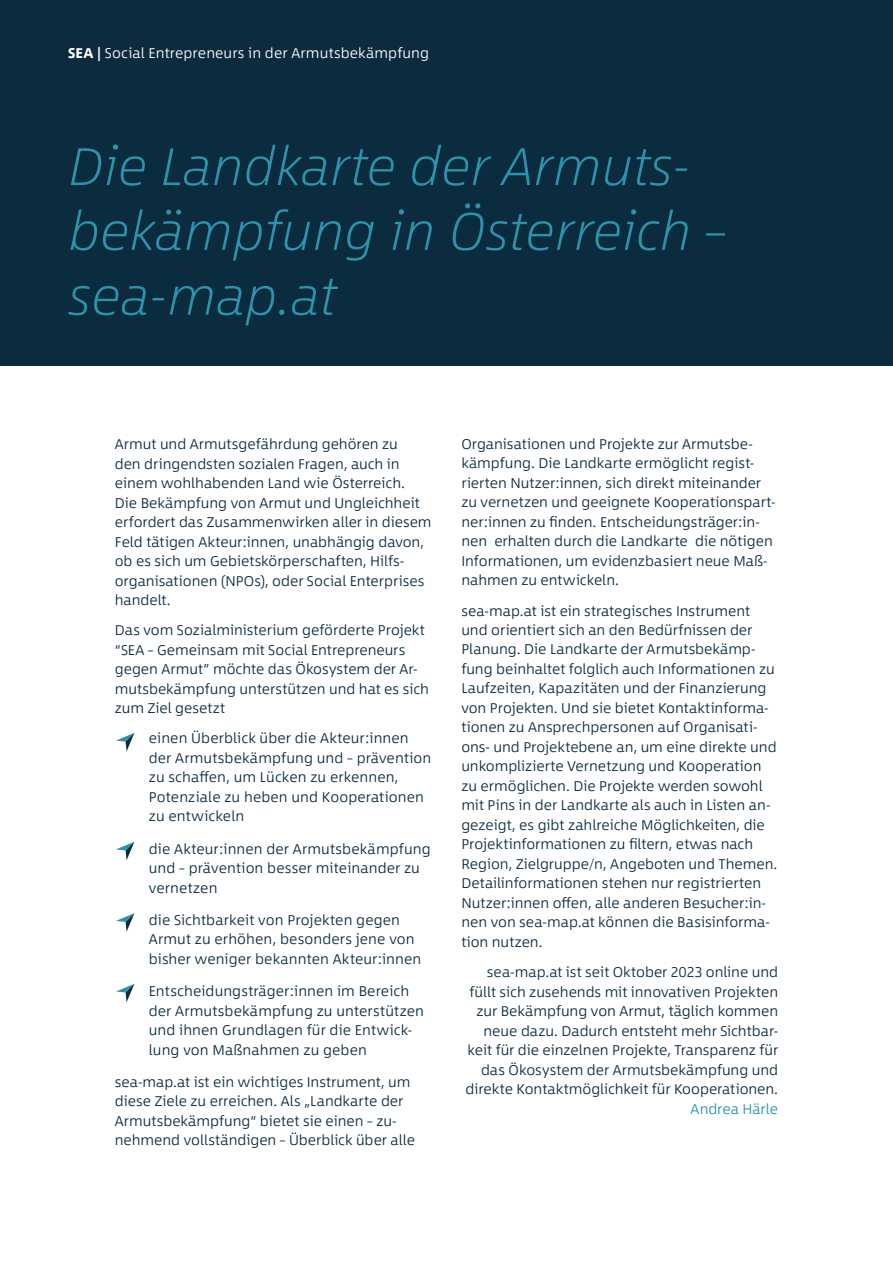
<style>
.page{position:relative;width:893px;height:1263px;background:#fff}
.page>*{position:absolute;margin:0;border:0;box-sizing:border-box;transform-origin:0 0}
.t1{font:italic 200 54px/64.8px "Between 1";color:#2c93ad}
.t2{font:300 14.25px/19.5px "Between 1";color:#0b2c3f}
.t3{font:300 14.25px "Between 1";letter-spacing:.01em;color:#fff}
.t4{font:300 14.25px "Between 1";color:#2c93ad}
.s1{font-weight:700}
</style>
<div class="page">
<div style="left:0;top:0;width:893px;height:366px;background:#0b2c3f"></div>
<svg style="left:116px;top:733px;width:19px;height:19px"></svg>
<svg style="left:116px;top:841px;width:19px;height:19px"></svg>
<svg style="left:116px;top:913px;width:19px;height:19px"></svg>
<svg style="left:116px;top:983px;width:19px;height:19px"></svg>
<p class="t3" style="left:68px;top:44px;width:363px"><span class="s1">SEA |</span> Social Entrepreneurs in der Armutsbekämpfung</p>
<h1 class="t1" style="left:68px;top:133px;width:660px">Die Landkarte der Armuts&shy;bekämpfung in Österreich – sea-map.at</h1>
<p class="t2" style="left:115px;top:434px;width:318px">Armut und Armutsgefährdung gehören zu<br>den dringendsten sozialen Fragen, auch in einem wohlhabenden Land wie Österreich.<br>Die Bekämpfung von Armut und Ungleichheit erfordert das Zusammenwirken aller in diesem Feld tätigen Akteur:innen, unabhängig davon, ob es sich um Gebietskörperschaften, Hilfs&shy;organisationen (NPOs), oder Social Enterprises handelt.</p>
<p class="t2" style="left:115px;top:620px;width:316px">Das vom Sozialministerium geförderte Projekt “SEA – Gemeinsam mit Social Entrepreneurs gegen Armut” möchte das Ökosystem der Ar&shy;mutsbekämpfung unterstützen und hat es sich zum Ziel gesetzt</p>
<p class="t2" style="left:149px;top:728px;width:284px">einen Überblick über die Akteur:innen der Armutsbekämpfung und – prävention zu schaffen, um Lücken zu erkennen, Potenziale zu heben und Kooperationen zu entwickeln</p>
<p class="t2" style="left:149px;top:838px;width:283px">die Akteur:innen der Armutsbekämpfung und – prävention besser miteinander zu vernetzen</p>
<p class="t2" style="left:149px;top:910px;width:274px">die Sichtbarkeit von Projekten gegen<br>Armut zu erhöhen, besonders jene von bisher weniger bekannten Akteur:innen</p>
<p class="t2" style="left:149px;top:981px;width:277px">Entscheidungsträger:innen im Bereich der Armutsbekämpfung zu unterstützen und ihnen Grundlagen für die Entwick&shy;lung von Maßnahmen zu geben</p>
<p class="t2" style="left:115px;top:1072px;width:302px">sea-map.at ist ein wichtiges Instrument, um diese Ziele zu erreichen. Als „Landkarte der Armutsbekämpfung“ bietet sie einen – zu&shy;nehmend vollständigen – Überblick über alle</p>
<p class="t2" style="left:461px;top:434px;width:316px">Organisationen und Projekte zur Armutsbe&shy;kämpfung. Die Landkarte ermöglicht regist&shy;rierten Nutzer:innen, sich direkt miteinander zu vernetzen und geeignete Kooperationspart&shy;ner:innen zu finden. Entscheidungsträger:in&shy;nen erhalten durch die Landkarte die nötigen Informationen, um evidenzbasiert neue Maß&shy;nahmen zu entwickeln.</p>
<p class="t2" style="left:461px;top:601px;width:317px">sea-map.at ist ein strategisches Instrument und orientiert sich an den Bedürfnissen der Planung. Die Landkarte der Armutsbekämp&shy;fung beinhaltet folglich auch Informationen zu Laufzeiten, Kapazitäten und der Finanzierung von Projekten. Und sie bietet Kontaktinforma&shy;tionen zu Ansprechpersonen auf Organisati&shy;ons- und Projektebene an, um eine direkte und unkomplizierte Vernetzung und Kooperation zu ermöglichen. Die Projekte werden sowohl mit Pins in der Landkarte als auch in Listen an&shy;gezeigt, es gibt zahlreiche Möglichkeiten, die Projektinformationen zu filtern, etwas nach Region, Zielgruppe/n, Angeboten und Themen.<br>Detailinformationen stehen nur registrierten Nutzer:innen offen, alle anderen Besucher:in&shy;nen von sea-map.at können die Basisinforma&shy;tion nutzen.</p>
<p class="t2" style="left:466px;top:962px;width:314px;text-align:right">sea-map.at ist seit Oktober 2023 online und füllt sich zusehends mit innovativen Projekten zur Bekämpfung von Armut, täglich kommen neue dazu. Dadurch entsteht mehr Sichtbar&shy;keit für die einzelnen Projekte, Transparenz für das Ökosystem der Armutsbekämpfung und direkte Kontaktmöglichkeit für Kooperationen.</p>
<p class="t4" style="left:691px;top:1100px;width:89px">Andrea Härle</p>
</div>
